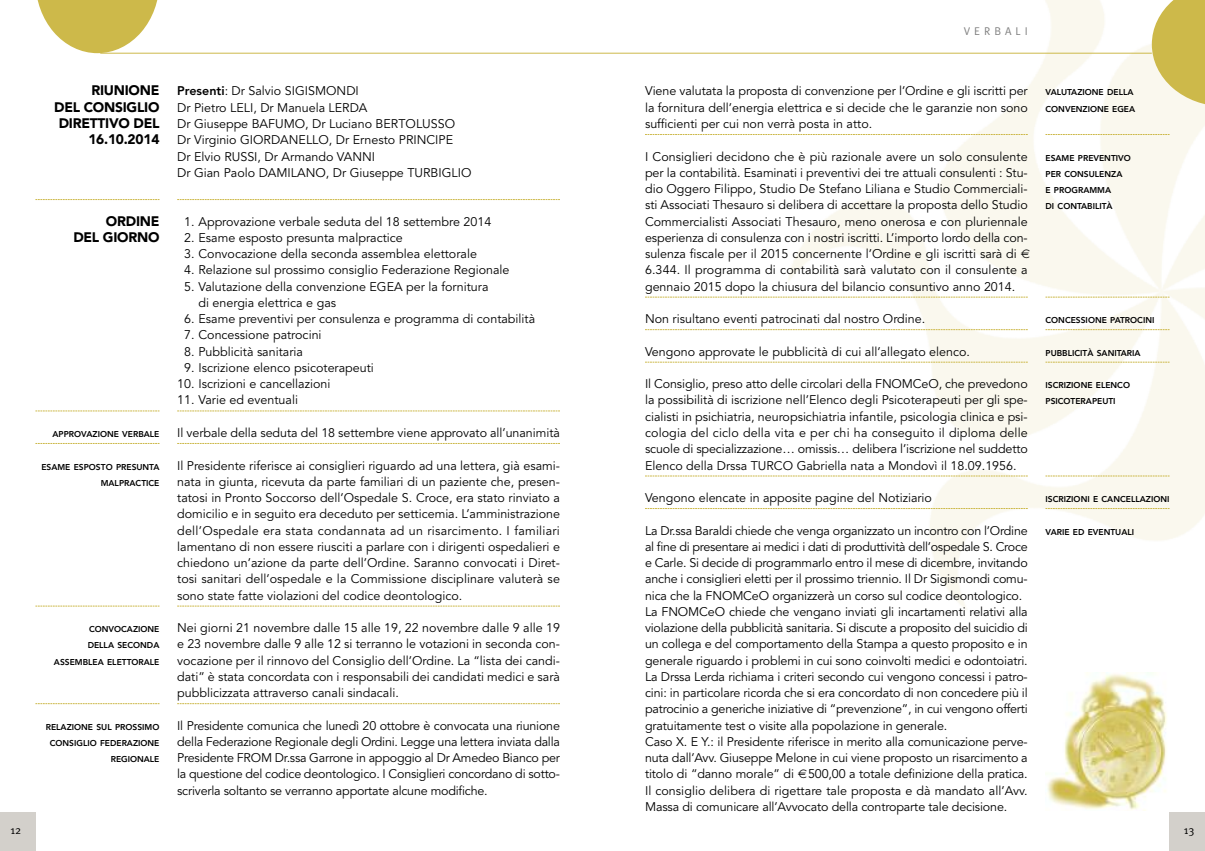
<style>
.page{position:relative;width:1205px;height:851px;background:#fff}
.page>*{position:absolute;margin:0;border:0;box-sizing:border-box;transform-origin:0 0}
.t1{font:900 13.75px/16.2px "Avenir";letter-spacing:-.02em;color:#000;text-align:right}
.t2{font:12.5px/16.2px "Avenir";color:#000;text-align:justify}
.t3{font:11.25px "Meta";letter-spacing:.355em;color:#808080}
.t4{font:11.25px "Meta";color:#000}
.t5{font:800 8.5px/16.2px "Avenir";color:#000}
.s1{font-weight:800}
</style>
<div class="page">
<img style="left:719px;top:0;width:486px;height:609px">
<svg style="left:645px;top:134px;width:383px;height:1px"></svg>
<svg style="left:645px;top:297px;width:383px;height:1px"></svg>
<svg style="left:645px;top:329px;width:383px;height:1px"></svg>
<svg style="left:645px;top:362px;width:383px;height:1px"></svg>
<svg style="left:645px;top:475px;width:383px;height:1px"></svg>
<svg style="left:645px;top:508px;width:383px;height:1px"></svg>
<svg style="left:1045px;top:134px;width:124px;height:1px"></svg>
<svg style="left:1045px;top:297px;width:124px;height:1px"></svg>
<svg style="left:1045px;top:329px;width:124px;height:1px"></svg>
<svg style="left:1045px;top:362px;width:124px;height:1px"></svg>
<svg style="left:1045px;top:475px;width:124px;height:1px"></svg>
<svg style="left:1045px;top:508px;width:124px;height:1px"></svg>
<div style="left:1169px;top:812px;width:36px;height:38px;background:#d3d0cb"></div>
<svg style="left:1152px;top:0;width:53px;height:106px"></svg>
<div style="left:0;top:812px;width:35px;height:38px;background:#d3d0cb"></div>
<svg style="left:177px;top:199px;width:383px;height:1px"></svg>
<svg style="left:177px;top:410px;width:383px;height:1px"></svg>
<svg style="left:177px;top:443px;width:383px;height:1px"></svg>
<svg style="left:177px;top:605px;width:383px;height:1px"></svg>
<svg style="left:177px;top:703px;width:383px;height:1px"></svg>
<svg style="left:37px;top:0;width:122px;height:53px"></svg>
<hr style="left:100px;top:53px;width:1052px;height:1px;background:#cdb94a">
<svg style="left:35px;top:199px;width:124px;height:1px"></svg>
<svg style="left:35px;top:410px;width:124px;height:1px"></svg>
<svg style="left:35px;top:443px;width:124px;height:1px"></svg>
<svg style="left:35px;top:605px;width:124px;height:1px"></svg>
<svg style="left:35px;top:703px;width:124px;height:1px"></svg>
<img style="left:1045px;top:672px;width:122px;height:138px">
<svg style="left:1021px;top:249px;width:8px;height:9px"></svg>
<p class="t4" style="left:10px;top:823px;width:12px">12</p>
<p class="t1" style="left:54px;top:84px;width:107px">RIUNIONE<br>DEL CONSIGLIO<br>DIRETTIVO DEL<br>16.10.2014</p>
<p class="t1" style="left:73px;top:214px;width:88px">ORDINE<br>DEL GIORNO</p>
<p class="t5" style="left:53px;top:426px;width:108px">APPROVAZIONE VERBALE</p>
<p class="t5" style="left:41px;top:459px;width:120px;text-align:right">ESAME ESPOSTO PRESUNTA<br>MALPRACTICE</p>
<p class="t5" style="left:54px;top:621px;width:107px;text-align:right">CONVOCAZIONE<br>DELLA SECONDA<br>ASSEMBLEA ELETTORALE</p>
<p class="t5" style="left:46px;top:719px;width:115px;text-align:right">RELAZIONE SUL PROSSIMO<br>CONSIGLIO FEDERAZIONE<br>REGIONALE</p>
<p class="t2" style="left:177px;top:84px;width:296px;text-align:left"><span class="s1">Presenti</span>: Dr Salvio SIGISMONDI<br>Dr Pietro LELI, Dr Manuela LERDA<br>Dr Giuseppe BAFUMO, Dr Luciano BERTOLUSSO Dr Virginio GIORDANELLO, Dr Ernesto PRINCIPE<br>Dr Elvio RUSSI, Dr Armando VANNI<br>Dr Gian Paolo DAMILANO, Dr Giuseppe TURBIGLIO</p>
<p class="t2" style="left:184px;top:214px;width:309px">1. Approvazione verbale seduta del 18 settembre 2014</p>
<p class="t2" style="left:184px;top:230px;width:220px">2. Esame esposto presunta malpractice</p>
<p class="t2" style="left:184px;top:246px;width:294px">3. Convocazione della seconda assemblea elettorale</p>
<p class="t2" style="left:184px;top:263px;width:327px">4. Relazione sul prossimo consiglio Federazione Regionale</p>
<p class="t2" style="left:198px;top:279px;width:291px;text-indent:-14px">5. Valutazione della convenzione EGEA per la fornitura di energia elettrica e gas</p>
<p class="t2" style="left:184px;top:311px;width:352px">6. Esame preventivi per consulenza e programma di contabilità</p>
<p class="t2" style="left:184px;top:328px;width:139px">7. Concessione patrocini</p>
<p class="t2" style="left:184px;top:344px;width:120px">8. Pubblicità sanitaria</p>
<p class="t2" style="left:184px;top:360px;width:191px">9. Iscrizione elenco psicoterapeuti</p>
<p class="t2" style="left:177px;top:376px;width:155px">10. Iscrizioni e cancellazioni</p>
<p class="t2" style="left:177px;top:393px;width:122px">11. Varie ed eventuali</p>
<p class="t2" style="left:177px;top:425px;width:384px">Il verbale della seduta del 18 settembre viene approvato all’unanimità</p>
<p class="t2" style="left:177px;top:458px;width:384px">Il Presidente riferisce ai consiglieri riguardo ad una lettera, già esami&shy;nata in giunta, ricevuta da parte familiari di un paziente che, presen&shy;tatosi in Pronto Soccorso dell’Ospedale S. Croce, era stato rinviato a domicilio e in seguito era deceduto per setticemia. L’amministrazione dell’Ospedale era stata condannata ad un risarcimento. I familiari lamentano di non essere riusciti a parlare con i dirigenti ospedalieri e chiedono un’azione da parte dell’Ordine. Saranno convocati i Diret&shy;tosi sanitari dell’ospedale e la Commissione disciplinare valuterà se sono state fatte violazioni del codice deontologico.</p>
<p class="t2" style="left:177px;top:620px;width:384px">Nei giorni 21 novembre dalle 15 alle 19, 22 novembre dalle 9 alle 19 e 23 novembre dalle 9 alle 12 si terranno le votazioni in seconda con&shy;vocazione per il rinnovo del Consiglio dell’Ordine. La “lista dei candi&shy;dati” è stata concordata con i responsabili dei candidati medici e sarà pubblicizzata attraverso canali sindacali.</p>
<p class="t2" style="left:177px;top:718px;width:384px">Il Presidente comunica che lunedì 20 ottobre è convocata una riunione della Federazione Regionale degli Ordini. Legge una lettera inviata dalla Presidente FROM Dr.ssa Garrone in appoggio al Dr Amedeo Bianco per la questione del codice deontologico. I Consiglieri concordano di sotto&shy;scriverla soltanto se verranno apportate alcune modifiche.</p>
<p class="t3" style="left:963px;top:25px;width:66px">VERBALI</p>
<p class="t2" style="left:645px;top:84px;width:384px">Viene valutata la proposta di convenzione per l’Ordine e gli iscritti per la fornitura dell’energia elettrica e si decide che le garanzie non sono sufficienti per cui non verrà posta in atto.</p>
<p class="t2" style="left:645px;top:149px;width:384px;text-align:left">I Consiglieri decidono che è più razionale avere un solo consulente per la contabilità. Esaminati i preventivi dei tre attuali consulenti : Stu&shy;dio Oggero Filippo, Studio De Stefano Liliana e Studio Commerciali&shy;sti Associati Thesauro si delibera di accettare la proposta dello Studio Commercialisti Associati Thesauro, meno onerosa e con pluriennale esperienza di consulenza con i nostri iscritti. L’importo lordo della con&shy;sulenza fiscale per il 2015 concernente l’Ordine e gli iscritti sarà di 6.344. Il programma di contabilità sarà valutato con il consulente a gennaio 2015 dopo la chiusura del bilancio consuntivo anno 2014.</p>
<p class="t2" style="left:645px;top:311px;width:282px">Non risultano eventi patrocinati dal nostro Ordine.</p>
<p class="t2" style="left:645px;top:344px;width:326px">Vengono approvate le pubblicità di cui all’allegato elenco.</p>
<p class="t2" style="left:645px;top:376px;width:384px">Il Consiglio, preso atto delle circolari della FNOMCeO, che prevedono la possibilità di iscrizione nell’Elenco degli Psicoterapeuti per gli spe&shy;cialisti in psichiatria, neuropsichiatria infantile, psicologia clinica e psi&shy;cologia del ciclo della vita e per chi ha conseguito il diploma delle scuole di specializzazione… omissis… delibera l’iscrizione nel suddetto Elenco della Drssa TURCO Gabriella nata a Mondovì il 18.09.1956.</p>
<p class="t2" style="left:645px;top:490px;width:288px">Vengono elencate in apposite pagine del Notiziario</p>
<p class="t2" style="left:645px;top:523px;width:384px;text-align:left">La Dr.ssa Baraldi chiede che venga organizzato un incontro con l’Ordine al fine di presentare ai medici i dati di produttività dell’ospedale S. Croce e Carle. Si decide di programmarlo entro il mese di dicembre, invitando anche i consiglieri eletti per il prossimo triennio. Il Dr Sigismondi comu&shy;nica che la FNOMCeO organizzerà un corso sul codice deontologico.<br>La FNOMCeO chiede che vengano inviati gli incartamenti relativi alla violazione della pubblicità sanitaria. Si discute a proposito del suicidio di un collega e del comportamento della Stampa a questo proposito e in generale riguardo i problemi in cui sono coinvolti medici e odontoiatri.<br>La Drssa Lerda richiama i criteri secondo cui vengono concessi i patro&shy;cini: in particolare ricorda che si era concordato di non concedere più il patrocinio a generiche iniziative di “prevenzione”, in cui vengono offerti gratuitamente test o visite alla popolazione in generale.<br>Caso X. E Y.: il Presidente riferisce in merito alla comunicazione perve&shy;nuta dall’Avv. Giuseppe Melone in cui viene proposto un risarcimento a titolo di “danno morale” di 500,00 a totale definizione della pratica.<br>Il consiglio delibera di rigettare tale proposta e dà mandato all’Avv.<br>Massa di comunicare all’Avvocato della controparte tale decisione.</p>
<p class="t5" style="left:1045px;top:85px;width:91px">VALUTAZIONE DELLA<br>CONVENZIONE EGEA</p>
<p class="t5" style="left:1045px;top:150px;width:87px">ESAME PREVENTIVO<br>PER CONSULENZA<br>E PROGRAMMA<br>DI CONTABILITÀ</p>
<p class="t5" style="left:1045px;top:313px;width:110px">CONCESSIONE PATROCINI</p>
<p class="t5" style="left:1045px;top:345px;width:97px">PUBBLICITÀ SANITARIA</p>
<p class="t5" style="left:1045px;top:378px;width:86px">ISCRIZIONE ELENCO<br>PSICOTERAPEUTI</p>
<p class="t5" style="left:1045px;top:491px;width:125px">ISCRIZIONI E CANCELLAZIONI</p>
<p class="t5" style="left:1045px;top:524px;width:90px">VARIE ED EVENTUALI</p>
<p class="t4" style="left:1184px;top:823px;width:12px">13</p>
</div>
